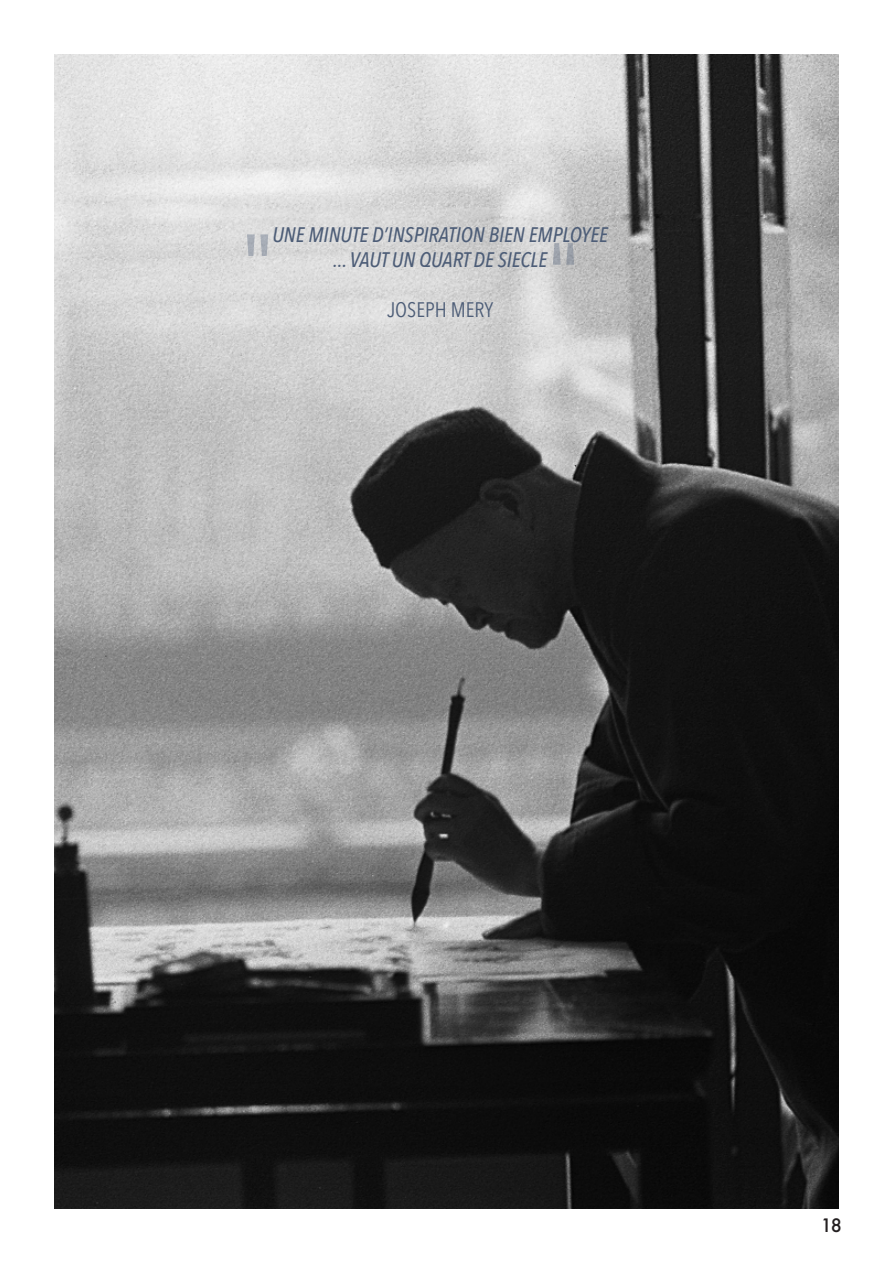
<style>
.page{position:relative;width:893px;height:1263px;background:#fff}
.page>*{position:absolute;margin:0;border:0;box-sizing:border-box;transform-origin:0 0}
.t1{font:90px "Myriad Pro";color:#4d5d77}
.t2{font:italic 500 21px "Avenir Next Condensed";color:#4d5d77}
.t3{font:21px "Avenir Next Condensed";color:#4d5d77}
.t4{font:500 18px "Futura";color:#231f20}
</style>
<div class="page">
<img style="left:54px;top:54px;width:785px;height:1154px">
<p class="t2" style="left:272px;top:222px;width:337px">UNE MINUTE D’INSPIRATION BIEN EMPLOYEE</p>
<p class="t2" style="left:333px;top:247px;width:216px">... VAUT UN QUART DE SIECLE</p>
<p class="t3" style="left:387px;top:292px;width:108px">JOSEPH MERY</p>
<h1 class="t1" style="left:242px;top:210px;width:32px">"</h1>
<h1 class="t1" style="left:579px;top:289px;width:32px;rotate:-180deg">"</h1>
<p class="t4" style="left:821px;top:1213px;width:22px">18</p>
</div>
